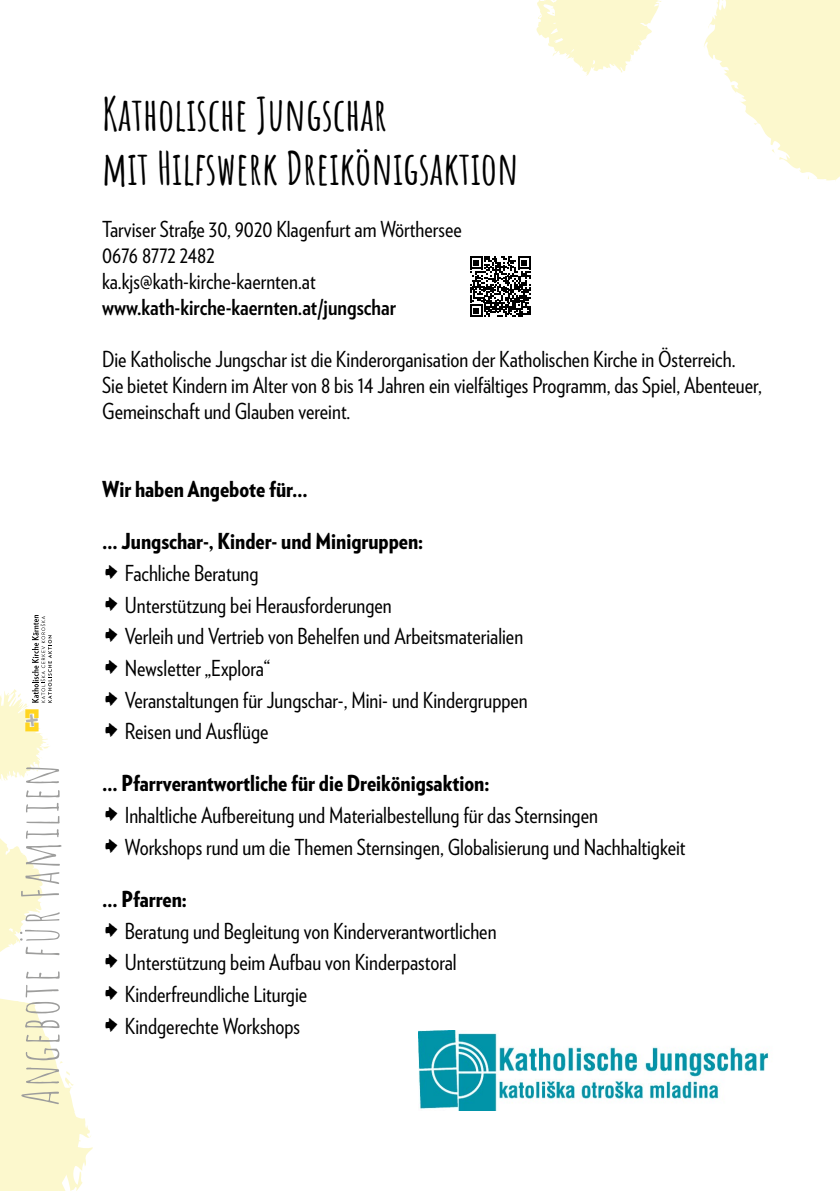
<style>
.page{position:relative;width:840px;height:1191px;background:#fff}
.page>*{position:absolute;margin:0;border:0;box-sizing:border-box;transform-origin:0 0}
.t1{font:50px "Amatic SC";letter-spacing:.02em;color:#9d9d9c}
.t2{font:700 45px/54px "Amatic SC";color:#000}
.t3{font:22px/31.6px "Verlag Condensed";color:#000}
.t4{font:700 22px "Verlag Condensed";color:#000}
.t5{font:900 22px "Verlag Condensed";color:#000}
.s1{font-weight:900}
.s2{font-family:"Lullabies Extras";font-size:28px}
</style>
<div class="page">
<svg style="left:704px;top:0;width:135px;height:181px"></svg>
<svg style="left:536px;top:0;width:124px;height:76px"></svg>
<svg style="left:0;top:838px;width:93px;height:353px"></svg>
<svg style="left:0;top:615px;width:52px;height:166px"></svg>
<svg style="left:470px;top:256px;width:60px;height:61px"></svg>
<img style="left:418px;top:1030px;width:351px;height:80px">
<h1 class="t1" style="left:4px;top:1106px;width:343px;rotate:-90deg">Angebote für Familien</h1>
<h2 class="t2" style="left:102px;top:84px;width:418px">Katholische Jungschar<br>mit Hilfswerk Dreikönigsaktion</h2>
<p class="t3" style="left:102px;top:215px;width:361px;line-height:26px">Tarviser Straße 30, 9020 Klagenfurt am Wörthersee<br>0676 8772 2482<br>ka.kjs@kath-kirche-kaernten.at</p>
<p class="t4" style="left:102px;top:291px;width:295px">www.kath-kirche-kaernten.at/jungschar</p>
<p class="t3" style="left:102px;top:345px;width:660px;line-height:26px">Die Katholische Jungschar ist die Kinderorganisation der Katholischen Kirche in Österreich.<br>Sie bietet Kindern im Alter von 8 bis 14 Jahren ein vielfältiges Programm, das Spiel, Abenteuer,<br>Gemeinschaft und Glauben vereint.</p>
<p class="t5" style="left:102px;top:472px;width:207px">Wir haben Angebote für…</p>
<p class="t3" style="left:102px;top:525px;width:427px"><span class="s1">… Jungschar-, Kinder- und Minigruppen:<br></span><span class="s2">z</span> Fachliche Beratung<br><span class="s2">z</span> Unterstützung bei Herausforderungen<br><span class="s2">z</span> Verleih und Vertrieb von Behelfen und Arbeitsmaterialien <span class="s2">z</span> Newsletter „Explora“<br><span class="s2">z</span> Veranstaltungen für Jungschar-, Mini- und Kindergruppen <span class="s2">z</span> Reisen und Ausflüge</p>
<p class="t3" style="left:102px;top:767px;width:584px"><span class="s1">… Pfarrverantwortliche für die Dreikönigsaktion:<br></span><span class="s2">z</span> Inhaltliche Aufbereitung und Materialbestellung für das Sternsingen<br><span class="s2">z</span> Workshops rund um die Themen Sternsingen, Globalisierung und Nachhaltigkeit</p>
<p class="t3" style="left:102px;top:882px;width:395px"><span class="s1">… Pfarren:<br></span><span class="s2">z</span> Beratung und Begleitung von Kinderverantwortlichen <span class="s2">z</span> Unterstützung beim Aufbau von Kinderpastoral<br><span class="s2">z</span> Kinderfreundliche Liturgie<br><span class="s2">z</span> Kindgerechte Workshops</p>
</div>
